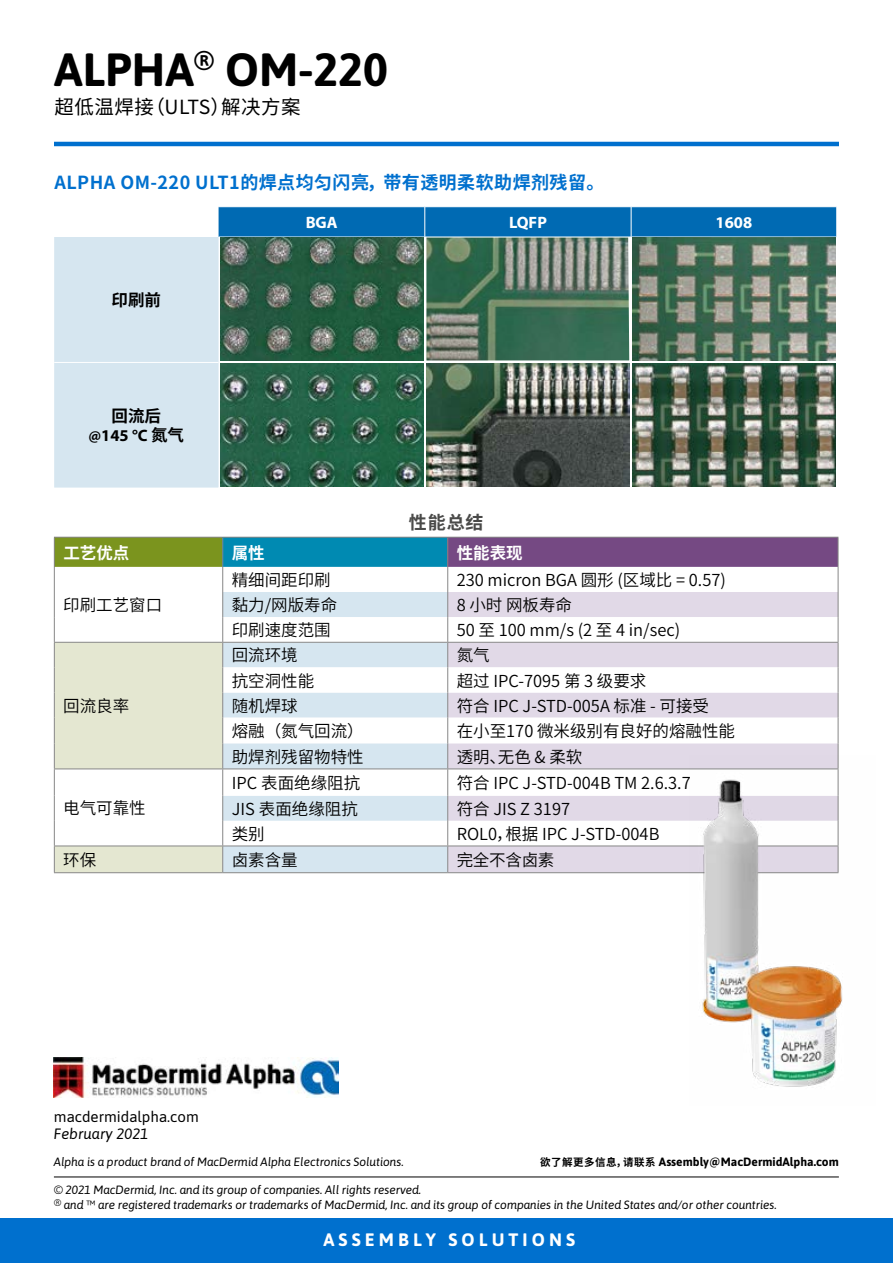
<style>
.page{position:relative;width:893px;height:1263px;background:#fff}
.page>*{position:absolute;margin:0;border:0;box-sizing:border-box;transform-origin:0 0}
.t1{font:700 46.5px "Asap";color:#000}
.t2{font:19.5px "Source Han Sans CN";letter-spacing:.025em;color:#000}
.t3{font:700 18px "Source Han Sans CN";letter-spacing:.025em;color:#0070ce}
.t4{font:700 18px "Asap";letter-spacing:.23em;color:#fff}
.t5{font:700 18px "Source Han Sans SC";color:#4a4a49}
.t6{font:16.5px "Source Han Sans CN";color:#000}
.t7{font:700 16.5px "Myriad Pro";color:#fff}
.t8{font:700 16.5px "Source Han Sans SC";color:#fff}
.t9{font:700 16.5px "Myriad Pro";color:#000}
.t10{font:700 16.5px "Source Han Sans CN";color:#000}
.t11{font:15px "Asap";color:#000}
.t12{font:italic 15px "Asap";color:#000}
.t13{font:italic 12px/14.4px "Asap";letter-spacing:-.01em;color:#000}
.t14{font:700 12px "Asap";color:#000}
.s1{font-family:"Source Han Sans CN"}
.s2{font-family:"Source Han Sans CN";font-size:10.5px}
</style>
<div class="page">
<hr style="left:54px;top:1176px;width:785px;height:1px;background:#000">
<svg style="left:54px;top:207px;width:782px;height:281px;background:#9fc5dd"></svg>
<hr style="left:54px;top:207px;width:1px;height:30px;background:#fff">
<hr style="left:219px;top:237px;width:206px;height:1px;background:#fff">
<hr style="left:425px;top:237px;width:206px;height:1px;background:#fff">
<hr style="left:631px;top:237px;width:206px;height:1px;background:#fff">
<hr style="left:219px;top:487px;width:206px;height:1px;background:#fff">
<hr style="left:425px;top:487px;width:206px;height:1px;background:#fff">
<hr style="left:631px;top:487px;width:206px;height:1px;background:#fff">
<hr style="left:424px;top:207px;width:1px;height:30px;background:#fff">
<hr style="left:631px;top:207px;width:1px;height:30px;background:#fff">
<hr style="left:54px;top:362px;width:165px;height:1px;background:#fff">
<img style="left:220px;top:238px;width:203px;height:122px">
<img style="left:220px;top:364px;width:203px;height:123px">
<img style="left:426px;top:238px;width:203px;height:122px">
<img style="left:426px;top:364px;width:203px;height:123px">
<img style="left:633px;top:364px;width:203px;height:123px">
<hr style="left:54px;top:142px;width:785px;height:4px;background:#0070ce">
<div style="left:0;top:1218px;width:893px;height:45px;background:#0070ce"></div>
<img style="left:54px;top:1058px;width:284px;height:40px">
<img style="left:633px;top:238px;width:203px;height:122px">
<svg style="left:54px;top:538px;width:785px;height:334px"></svg>
<hr style="left:54px;top:872px;width:169px;height:1px;background:#878787">
<hr style="left:223px;top:872px;width:225px;height:1px;background:#878787">
<hr style="left:448px;top:872px;width:390px;height:1px;background:#878787">
<hr style="left:54px;top:537px;width:169px;height:1px;background:#878787">
<hr style="left:223px;top:537px;width:225px;height:1px;background:#878787">
<hr style="left:448px;top:537px;width:390px;height:1px;background:#878787">
<img style="left:690px;top:755px;width:153px;height:332px">
<h1 class="t1" style="left:54px;top:37px;width:335px">ALPHA<sup>®</sup> OM-220</h1>
<p class="t2" style="left:54px;top:96px;width:248px">超低温焊接（ULTS）解决方案</p>
<p class="t3" style="left:54px;top:172px;width:552px">ALPHA OM-220 ULT1的焊点均匀闪亮， 带有透明柔软助焊剂残留。</p>
<p class="t10" style="left:112px;top:291px;width:51px">印刷前</p>
<p class="t10" style="left:112px;top:406px;width:51px">回流后</p>
<p class="t9" style="left:89px;top:425px;width:97px">@145 °C <span class="s1">氮气</span></p>
<p class="t7" style="left:306px;top:212px;width:34px">BGA</p>
<p class="t7" style="left:509px;top:212px;width:39px">LQFP</p>
<p class="t7" style="left:716px;top:212px;width:38px">1608</p>
<p class="t5" style="left:409px;top:512px;width:76px">性能总结</p>
<p class="t8" style="left:63px;top:543px;width:67px">工艺优点</p>
<p class="t8" style="left:232px;top:543px;width:34px">属性</p>
<p class="t8" style="left:457px;top:543px;width:67px">性能表现</p>
<p class="t6" style="left:63px;top:596px;width:101px">印刷工艺窗口</p>
<p class="t6" style="left:232px;top:571px;width:100px">精细间距印刷</p>
<p class="t6" style="left:457px;top:571px;width:271px">230 micron BGA 圆形 (区域比 = 0.57)</p>
<p class="t6" style="left:232px;top:596px;width:107px">黏力/网版寿命</p>
<p class="t6" style="left:457px;top:596px;width:117px">8 小时 网板寿命</p>
<p class="t6" style="left:232px;top:621px;width:100px">印刷速度范围</p>
<p class="t6" style="left:457px;top:621px;width:225px">50 至 100 mm/s (2 至 4 in/sec)</p>
<p class="t6" style="left:63px;top:697px;width:67px">回流良率</p>
<p class="t6" style="left:63px;top:799px;width:84px">电气可靠性</p>
<p class="t6" style="left:232px;top:646px;width:67px">回流环境</p>
<p class="t6" style="left:457px;top:646px;width:34px">氮气</p>
<p class="t6" style="left:232px;top:671px;width:84px">抗空洞性能</p>
<p class="t6" style="left:457px;top:671px;width:191px">超过 IPC-7095 第 3 级要求</p>
<p class="t6" style="left:232px;top:696px;width:67px">随机焊球</p>
<p class="t6" style="left:457px;top:696px;width:254px">符合 IPC J-STD-005A 标准 - 可接受</p>
<p class="t6" style="left:232px;top:722px;width:133px">熔融（氮气回流）</p>
<p class="t6" style="left:457px;top:722px;width:280px">在小至170 微米级别有良好的熔融性能</p>
<p class="t6" style="left:232px;top:747px;width:133px">助焊剂残留物特性</p>
<p class="t6" style="left:457px;top:747px;width:127px">透明、无色 &amp; 柔软</p>
<p class="t6" style="left:232px;top:773px;width:130px">IPC 表面绝缘阻抗</p>
<p class="t6" style="left:457px;top:773px;width:236px">符合 IPC J-STD-004B TM 2.6.3.7</p>
<p class="t6" style="left:232px;top:799px;width:128px">JIS 表面绝缘阻抗</p>
<p class="t6" style="left:457px;top:799px;width:115px">符合 JIS Z 3197</p>
<p class="t6" style="left:232px;top:825px;width:34px">类别</p>
<p class="t6" style="left:457px;top:825px;width:204px">ROL0，根据 IPC J-STD-004B</p>
<p class="t6" style="left:63px;top:850px;width:34px">环保</p>
<p class="t6" style="left:232px;top:850px;width:67px">卤素含量</p>
<p class="t6" style="left:457px;top:850px;width:99px">完全不含卤素</p>
<p class="t11" style="left:54px;top:1107px;width:146px">macdermidalpha.com</p>
<p class="t12" style="left:54px;top:1124px;width:96px">February 2021</p>
<p class="t13" style="left:54px;top:1154px;width:351px">Alpha is a product brand of MacDermid Alpha Electronics Solutions.</p>
<p class="t14" style="left:540px;top:1153px;width:300px"><span class="s2">欲了解更多信息，请联系</span> Assembly@MacDermidAlpha.com</p>
<p class="t13" style="left:54px;top:1182px;width:724px">© 2021 MacDermid, Inc. and its group of companies. All rights reserved.<br><sup>®</sup> and ™ are registered trademarks or trademarks of MacDermid, Inc. and its group of companies in the United States and/or other countries.</p>
<p class="t4" style="left:323px;top:1226px;width:253px">ASSEMBLY SOLUTIONS</p>
</div>
